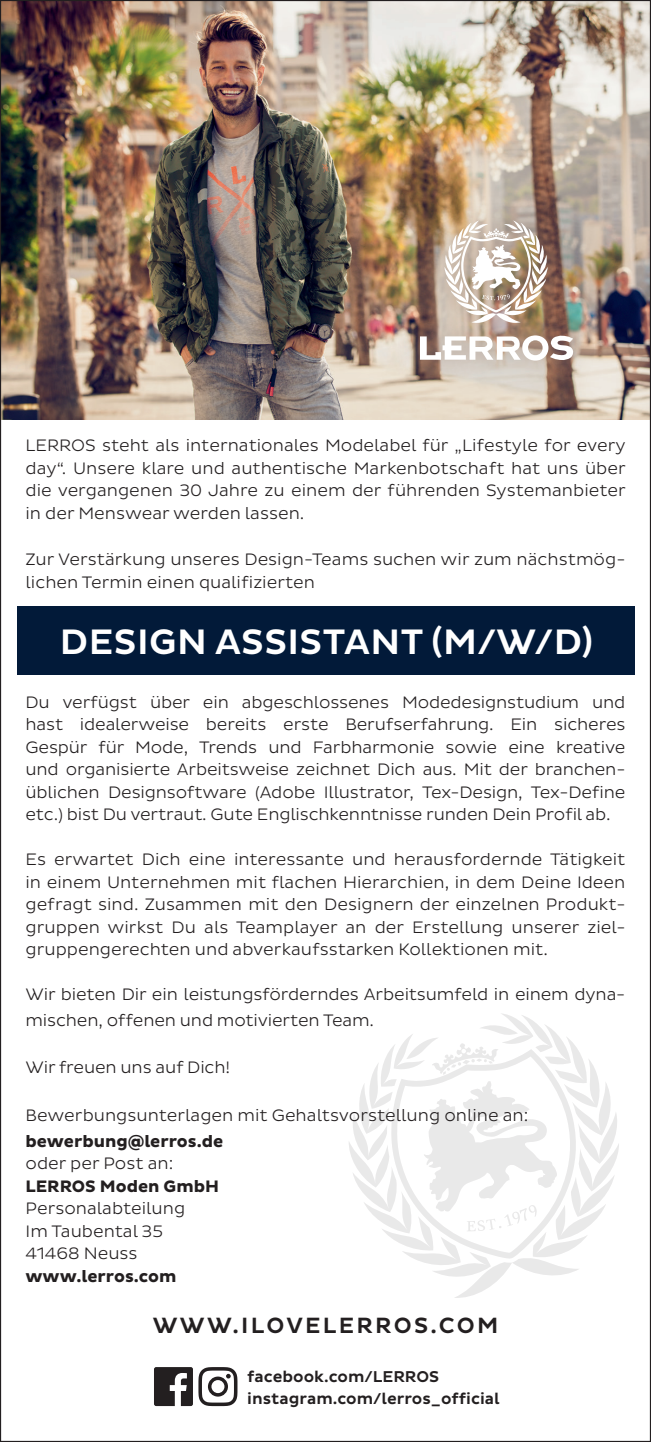
<style>
.page{position:relative;width:651px;height:1442px;background:#fff}
.page>*{position:absolute;margin:0;border:0;box-sizing:border-box;transform-origin:0 0}
.t1{font:500 36px "Pluto Sans";letter-spacing:.015em;color:#fff}
.t2{font:500 22.5px "Pluto Sans";letter-spacing:.105em;color:#231f20}
.t3{font:300 16.88px/22.5px "Pluto Sans";color:#231f20;text-align:justify}
.t4{font:700 16.88px "Pluto Sans";color:#231f20}
.t5{font:500 15.97px/22.5px "Pluto Sans";color:#231f20}
</style>
<div class="page">
<div style="left:18px;top:606px;width:617px;height:69px;background:#021a39"></div>
<svg style="left:349px;top:1013px;width:270px;height:285px"></svg>
<img style="left:2px;top:2px;width:647px;height:417px">
<div style="left:396px;top:200px;width:199px;height:183px;background:#9d8577;opacity:.75"></div>
<svg style="left:444px;top:220px;width:104px;height:104px"></svg>
<svg style="left:420px;top:335px;width:154px;height:25px"></svg>
<svg style="left:154px;top:1367px;width:83px;height:39px"></svg>
<p class="t3" style="left:26px;top:434px;width:602px">LERROS steht als internationales Modelabel für „Lifestyle for every day“. Unsere klare und authentische Markenbotschaft hat uns über die vergangenen 30 Jahre zu einem der führenden Systemanbieter in der Menswear werden lassen.</p>
<p class="t3" style="left:26px;top:548px;width:601px">Zur Verstärkung unseres Design-Teams suchen wir zum nächstmög&shy;lichen Termin einen qualifizierten</p>
<h1 class="t1" style="left:60px;top:621px;width:534px">DESIGN ASSISTANT (M/W/D)</h1>
<p class="t3" style="left:26px;top:691px;width:601px">Du verfügst über ein abgeschlossenes Modedesignstudium und hast idealerweise bereits erste Berufserfahrung. Ein sicheres Gespür für Mode, Trends und Farbharmonie sowie eine kreative und organisierte Arbeitsweise zeichnet Dich aus. Mit der branchen&shy;üblichen Designsoftware (Adobe Illustrator, Tex-Design, Tex-Define etc.) bist Du vertraut. Gute Englischkenntnisse runden Dein Profil ab.</p>
<p class="t3" style="left:26px;top:848px;width:601px">Es erwartet Dich eine interessante und herausfordernde Tätigkeit in einem Unternehmen mit flachen Hierarchien, in dem Deine Ideen gefragt sind. Zusammen mit den Designern der einzelnen Produkt&shy;gruppen wirkst Du als Teamplayer an der Erstellung unserer ziel&shy;gruppengerechten und abverkaufsstarken Kollektionen mit.</p>
<p class="t3" style="left:26px;top:981px;width:601px;line-height:25.7px">Wir bieten Dir ein leistungsförderndes Arbeitsumfeld in einem dyna&shy;mischen, offenen und motivierten Team.</p>
<p class="t3" style="left:26px;top:1055px;width:206px">Wir freuen uns auf Dich!</p>
<p class="t3" style="left:26px;top:1104px;width:504px">Bewerbungsunterlagen mit Gehaltsvorstellung online an:</p>
<p class="t4" style="left:26px;top:1131px;width:199px">bewerbung@lerros.de</p>
<p class="t3" style="left:26px;top:1152px;width:149px">oder per Post an:</p>
<p class="t4" style="left:26px;top:1176px;width:195px">LERROS Moden GmbH</p>
<p class="t3" style="left:26px;top:1197px;width:161px;text-align:left">Personalabteilung<br>Im Taubental 35<br>41468 Neuss</p>
<p class="t4" style="left:26px;top:1266px;width:152px">www.lerros.com</p>
<h2 class="t2" style="left:153px;top:1312px;width:347px">WWW.ILOVELERROS.COM</h2>
<p class="t5" style="left:247px;top:1365px;width:254px">facebook.com/LERROS instagram.com/lerros_official</p>
</div>
